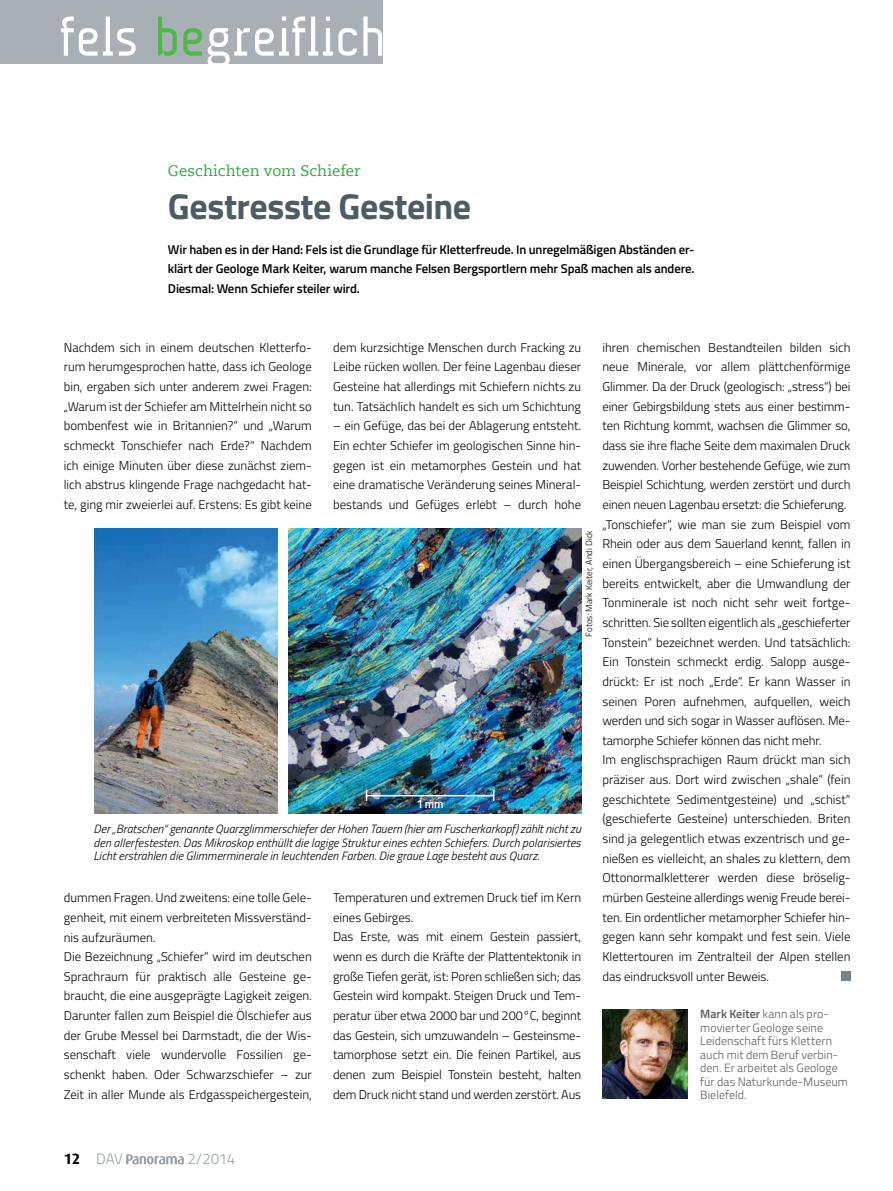
<style>
.page{position:relative;width:893px;height:1191px;background:#fff}
.page>*{position:absolute;margin:0;border:0;box-sizing:border-box;transform-origin:0 0}
.t1{font:700 36px "Titillium";letter-spacing:-.015em;color:#4e5d63}
.t2{font:15px "Caecilia LT Std";letter-spacing:.005em;color:#33a544}
.t3{font:300 15px "Titillium";letter-spacing:-.02em;color:#97a0a5}
.t4{font:300 12.75px/19.6px "Titillium";color:#000;text-align:justify}
.t5{font:600 12.75px/19.6px "Titillium";letter-spacing:-.01em;color:#000;text-align:justify}
.t6{font:italic 300 12px/13.5px "Titillium";letter-spacing:.01em;color:#000;text-align:justify}
.t7{font:300 12px/13.5px "Titillium";letter-spacing:.005em;color:#58595b}
.t8{font:12px "Titillium Semibold Upright";color:#fff}
.t9{font:300 9px "Titillium";color:#000}
.s1{font-weight:600}
.s2{font-family:"Dax";font-weight:700;color:#000}
</style>
<div class="page">
<svg style="left:126px;top:1154px;width:58px;height:10px"></svg>
<div style="left:841px;top:971px;width:9px;height:9px;background:#778389"></div>
<img style="left:95px;top:529px;width:182px;height:284px">
<img style="left:288px;top:529px;width:293px;height:284px">
<img style="left:602px;top:1009px;width:85px;height:89px">
<div style="left:0;top:0;width:382px;height:64px;background:#a8b0b5"></div>
<svg style="left:208px;top:16px;width:174px;height:48px"></svg>
<svg style="left:158px;top:17px;width:44px;height:39px"></svg>
<svg style="left:61px;top:17px;width:75px;height:39px"></svg>
<hr style="left:366px;top:795px;width:128px;height:1px;background:#fff">
<p class="t2" style="left:168px;top:162px;width:194px">Geschichten vom Schiefer</p>
<h1 class="t1" style="left:168px;top:179px;width:305px">Gestresste Gesteine</h1>
<p class="t5" style="left:168px;top:238px;width:528px">Wir haben es in der Hand: Fels ist die Grundlage für Kletterfreude. I n unregelmäßigen Abständen er&shy;klärt der Geologe Mark Keiter, warum manche Felsen Bergsportlern mehr Spaß machen als andere.<br>Diesmal: Wenn Schiefer steiler wird.</p>
<p class="t4" style="left:64px;top:337px;width:250px">Nachdem sich in einem deutschen Kletterfo&shy;rum herumgesprochen hatte, dass ich Geologe bin, ergaben sich unter anderem zwei Fragen: „Warum ist der Schiefer am Mittelrhein nicht so bombenfest wie in Britannien?“ und „Warum schmeckt Tonschiefer nach Erde?“ Nachdem ich einige Minuten über diese zunächst ziem&shy;lich abstrus klingende Frage nachgedacht hat&shy;te, ging mir zweierlei auf. Erstens: Es gibt keine</p>
<p class="t4" style="left:333px;top:337px;width:250px">dem kurzsichtige Menschen durch Fracking zu Leibe rücken wollen. Der feine Lagenbau dieser Gesteine hat allerdings mit Schiefern nichts zu tun. Tatsächlich handelt es sich um Schichtung</p>
<p class="t4" style="left:333px;top:415px;width:250px">– ein Gefüge, das bei der Ablagerung entsteht.<br>Ein echter Schiefer im geologischen Sinne hin&shy;gegen ist ein metamorphes Gestein und hat eine dramatische Veränderung seines Mineral&shy;bestands und Gefüges erlebt – durch hohe</p>
<p class="t9" style="left:582px;top:636px;width:108px;rotate:-90deg">Fotos: Mark Keiter, Andi Dick</p>
<p class="t8" style="left:417px;top:795px;width:29px">1 mm</p>
<p class="t6" style="left:94px;top:821px;width:489px">Der „Bratschen“ genannte Quarzglimmerschiefer der Hohen Tauern (hier am Fuscherkarkopf) zählt nicht zu den allerfestesten. Das Mikroskop enthüllt die lagige Struktur eines echten Schiefers. Durch polarisiertes Licht erstrahlen die Glimmerminerale in leuchtenden Farben. Die graue Lage besteht aus Quarz.</p>
<p class="t4" style="left:64px;top:887px;width:250px;text-align:left">dummen Fragen. Und zweitens: eine tolle Gele&shy;genheit, mit einem verbreiteten Missverständ&shy;nis aufzuräumen.<br>Die Bezeichnung „Schiefer“ wird im deutschen Sprachraum für praktisch alle Gesteine ge&shy;braucht, die eine ausgeprägte Lagigkeit zeigen.<br>Darunter fallen zum Beispiel die Ölschiefer aus der Grube Messel bei Darmstadt, die der Wis&shy;senschaft viele wundervolle Fossilien ge&shy;schenkt haben. Oder Schwarzschiefer – zur Zeit in aller Munde als Erdgasspeichergestein,</p>
<p class="t4" style="left:333px;top:887px;width:250px;text-align:left">Temperaturen und extremen Druck tief im Kern eines Gebirges.<br>Das Erste, was mit einem Gestein passiert, wenn es durch die Kräfte der Plattentektonik in große Tiefen gerät, ist: Poren schließen sich; das Gestein wird kompakt. Steigen Druck und Tem&shy;peratur über etwa 2000 bar und 200°C, beginnt das Gestein, sich umzuwandeln – Gesteinsme&shy;tamorphose setzt ein. Die feinen Partikel, aus denen zum Beispiel Tonstein besteht, halten dem Druck nicht stand und werden zerstört. Aus</p>
<p class="t4" style="left:602px;top:337px;width:250px;text-align:left">ihren chemischen Bestandteilen bilden sich neue Minerale, vor allem plättchenförmige Glimmer. Da der Druck (geologisch: „stress“) bei einer Gebirgsbildung stets aus einer bestimm&shy;ten Richtung kommt, wachsen die Glimmer so, dass sie ihre flache Seite dem maximalen Druck zuwenden. Vorher bestehende Gefüge, wie zum Beispiel Schichtung, werden zerstört und durch einen neuen Lagenbau ersetzt: die Schieferung. „Tonschiefer“, wie man sie zum Beispiel vom Rhein oder aus dem Sauerland kennt, fallen in einen Übergangsbereich – eine Schieferung ist bereits entwickelt, aber die Umwandlung der Tonminerale ist noch nicht sehr weit fortge&shy;schritten. Sie sollten eigentlich als „geschieferter Tonstein“ bezeichnet werden. Und tatsächlich:<br>Ein Tonstein schmeckt erdig. Salopp ausge&shy;drückt: Er ist noch „Erde“. Er kann Wasser in seinen Poren aufnehmen, aufquellen, weich werden und sich sogar in Wasser auflösen. Me&shy;tamorphe Schiefer können das nicht mehr.<br>Im englischsprachigen Raum drückt man sich präziser aus. Dort wird zwischen „shale“ (fein geschichtete Sedimentgesteine) und „schist“ (geschieferte Gesteine) unterschieden. Briten sind ja gelegentlich etwas exzentrisch und ge&shy;nießen es vielleicht, an shales zu klettern, dem Ottonormalkletterer werden diese bröselig&shy;mürben Gesteine allerdings wenig Freude berei&shy;ten. Ein ordentlicher metamorpher Schiefer hin&shy;gegen kann sehr kompakt und fest sein. Viele Klettertouren im Zentralteil der Alpen stellen das eindrucksvoll unter Beweis.</p>
<p class="t7" style="left:700px;top:1006px;width:149px"><span class="s1">Mark Keiter</span> kann als pro&shy;movierter Geologe seine<br>Leidenschaft fürs Klettern auch mit dem Beruf verbin&shy;den. Er arbeitet als Geologe für das Naturkunde-Museum<br>Bielefeld.</p>
<p class="t3" style="left:64px;top:1148px;width:61px"><span class="s2">12</span> DAV</p>
<p class="t3" style="left:188px;top:1148px;width:49px">2/2014</p>
</div>
